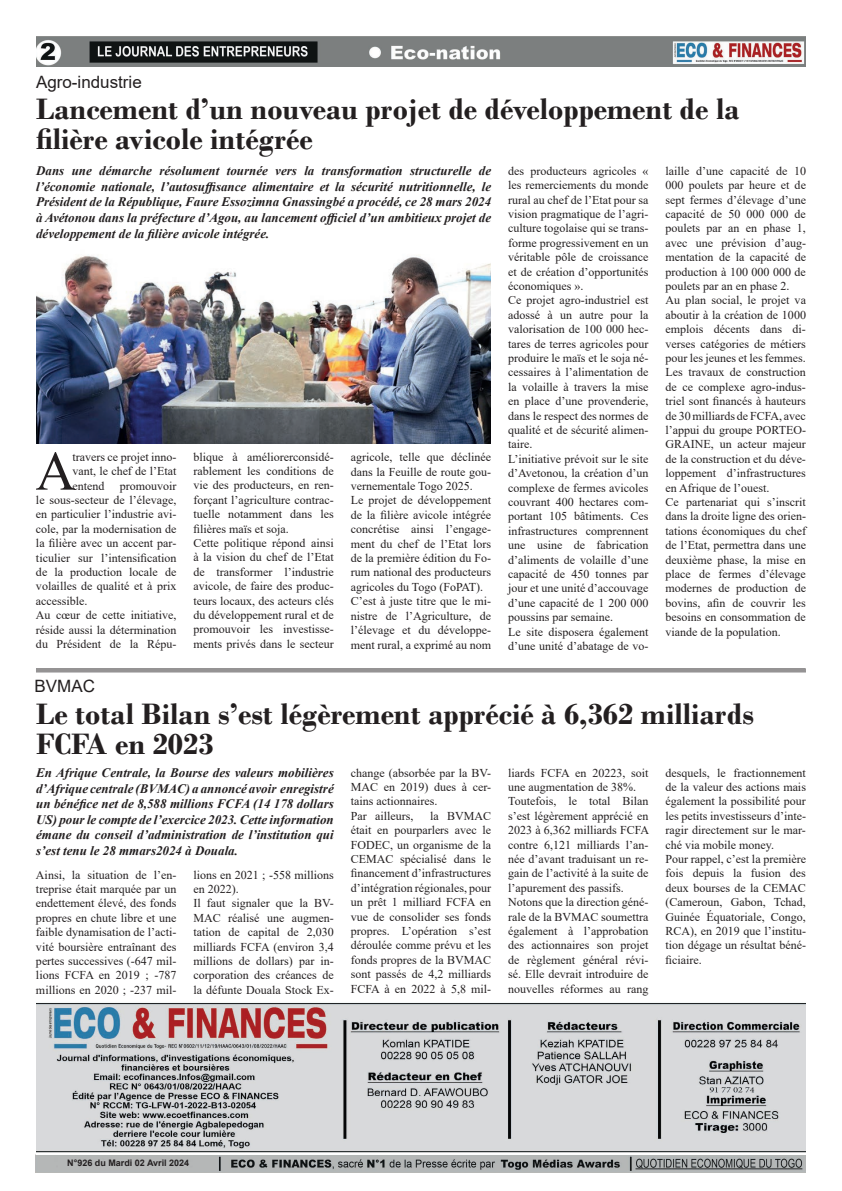
<style>
.page{position:relative;width:842px;height:1191px;background:#fff}
.page>*{position:absolute;margin:0;border:0;box-sizing:border-box;transform-origin:0 0}
.t1{font:55.5px "Times New Roman";color:#231f20}
.t2{font:700 31px/30px "Bodoni";color:#231f20}
.t3{font:17px "Arial";color:#231f20}
.t4{font:italic 700 13px/15.6px "Times New Roman";color:#231f20;text-align:justify}
.t5{font:12px/14.4px "Times New Roman";color:#231f20}
.t6{font:700 9px "Arial";color:#231f20}
</style>
<div class="page">
<img style="left:36px;top:1155px;width:770px;height:17px">
<img style="left:36px;top:1003px;width:770px;height:150px">
<img style="left:36px;top:36px;width:770px;height:31px">
<img style="left:36px;top:255px;width:454px;height:189px">
<h3 class="t3" style="left:36px;top:70px;width:107px">Agro-industrie</h3>
<h2 class="t2" style="left:36px;top:94px;width:705px">Lancement d’un nouveau projet de développement de la filière avicole intégrée</h2>
<p class="t4" style="left:36px;top:163px;width:457px">Dans une démarche résolument tournée vers la transformation structurelle de l’économie nationale, l’autosuffisance alimentaire et la sécurité nutritionnelle, le Président de la République, Faure Essozimna Gnassingbé a procédé, ce 28 mars 2024 à Avétonou dans la préfecture d’Agou, au lancement officiel d’un ambitieux projet de développement de la filière avicole intégrée.</p>
<h1 class="t1" style="left:36px;top:432px;width:42px">A</h1>
<p class="t5" style="left:73px;top:449px;width:105px;text-align:justify">travers ce projet inno&shy;vant, le chef de l’Etat entend</p>
<p class="t5" style="left:36px;top:478px;width:142px;text-indent:84px">promouvoir le sous-secteur de l’élevage, en particulier l’industrie avi&shy;cole, par la modernisation de la filière avec un accent par&shy;ticulier sur l’intensification de la production locale de volailles de qualité et à prix accessible.<br>Au cœur de cette initiative, réside aussi la détermination du Président de la Répu-</p>
<h3 class="t3" style="left:35px;top:674px;width:62px">BVMAC</h3>
<p class="t5" style="left:193px;top:449px;width:142px">blique à améliorerconsidé&shy;rablement les conditions de vie des producteurs, en ren&shy;forçant l’agriculture contrac&shy;tuelle notamment dans les filières maïs et soja.<br>Cette politique répond ainsi à la vision du chef de l’Etat de transformer l’industrie avicole, de faire des produc&shy;teurs locaux, des acteurs clés du développement rural et de promouvoir les investisse&shy;ments privés dans le secteur</p>
<p class="t5" style="left:351px;top:449px;width:142px">agricole, telle que déclinée dans la Feuille de route gou&shy;vernementale Togo 2025.<br>Le projet de développement de la filière avicole intégrée concrétise ainsi l’engage&shy;ment du chef de l’Etat lors de la première édition du Fo&shy;rum national des producteurs agricoles du Togo (FoPAT).<br>C’est à juste titre que le mi&shy;nistre de l’Agriculture, de l’élevage et du développe&shy;ment rural, a exprimé au nom</p>
<p class="t5" style="left:508px;top:163px;width:142px">des producteurs agricoles « les remerciements du monde rural au chef de l’Etat pour sa vision pragmatique de l’agri&shy;culture togolaise qui se trans&shy;forme progressivement en un véritable pôle de croissance et de création d’opportunités économiques ».<br>Ce projet agro-industriel est adossé à un autre pour la valorisation de 100 000 hec&shy;tares de terres agricoles pour produire le maïs et le soja né&shy;cessaires à l’alimentation de la volaille à travers la mise en place d’une provenderie, dans le respect des normes de qualité et de sécurité alimen&shy;taire.<br>L’initiative prévoit sur le site d’Avetonou, la création d’un complexe de fermes avicoles couvrant 400 hectares com&shy;portant 105 bâtiments. Ces infrastructures comprennent une usine de fabrication d’aliments de volaille d’une capacité de 450 tonnes par jour et une unité d’accouvage d’une capacité de 1 200 000 poussins par semaine.<br>Le site disposera également d’une unité d’abatage de vo-</p>
<p class="t5" style="left:666px;top:163px;width:142px">laille d’une capacité de 10<br>000 poulets par heure et de sept fermes d’élevage d’une capacité de 50 000 000 de poulets par an en phase 1, avec une prévision d’aug&shy;mentation de la capacité de production à 100 000 000 de poulets par an en phase 2.<br>Au plan social, le projet va aboutir à la création de 1000 emplois décents dans di&shy;verses catégories de métiers pour les jeunes et les femmes.<br>Les travaux de construction de ce complexe agro-indus&shy;triel sont financés à hauteurs de 30 milliards de FCFA, avec l’appui du groupe PORTEO-<br>GRAINE, un acteur majeur de la construction et du déve&shy;loppement d’infrastructures en Afrique de l’ouest.<br>Ce partenariat qui s’inscrit dans la droite ligne des orien&shy;tations économiques du chef de l’Etat, permettra dans une deuxième phase, la mise en place de fermes d’élevage modernes de production de bovins, afin de couvrir les besoins en consommation de viande de la population.</p>
<h2 class="t2" style="left:36px;top:698px;width:719px">Le total Bilan s’est légèrement apprécié à 6,362 milliards<br>FCFA en 2023</h2>
<p class="t4" style="left:36px;top:764px;width:299px">En Afrique Centrale, la Bourse des valeurs mobilières d’Afrique centrale (BVMAC) a annoncé avoir enregistré un bénéfice net de 8,588 millions FCFA (14 178 dollars US) pour le compte de l’exercice 2023. Cette information émane du conseil d’administration de l’institution qui s’est tenu le 28 mmars2024 à Douala.</p>
<p class="t5" style="left:36px;top:867px;width:142px;text-align:justify">Ainsi, la situation de l’en&shy;treprise était marquée par un endettement élevé, des fonds propres en chute libre et une faible dynamisation de l’acti&shy;vité boursière entraînant des pertes successives (-647 mil&shy;lions FCFA en 2019 ; -787 millions en 2020 ; -237 mil-</p>
<p class="t5" style="left:193px;top:867px;width:142px">lions en 2021 ; -558 millions en 2022).<br>Il faut signaler que la BV-<br>MAC réalisé une augmen&shy;tation de capital de 2,030 milliards FCFA (environ 3,4 millions de dollars) par in&shy;corporation des créances de la défunte Douala Stock Ex-</p>
<p class="t5" style="left:351px;top:765px;width:142px">change (absorbée par la BV-<br>MAC en 2019) dues à cer&shy;tains actionnaires.<br>Par ailleurs,</p>
<p class="t5" style="left:351px;top:808px;width:142px;text-align:justify;text-indent:79px">la BVMAC était en pourparlers avec le FODEC, un organisme de la CEMAC spécialisé dans le financement d’infrastructures d’intégration régionales, pour un prêt 1 milliard FCFA en vue de consolider ses fonds propres. L’opération s’est déroulée comme prévu et les fonds propres de la BVMAC sont passés de 4,2 milliards FCFA à en 2022 à 5,8 mil-</p>
<p class="t5" style="left:508px;top:765px;width:143px">liards FCFA en 20223, soit une augmentation de 38%.<br>Toutefois, le total Bilan s’est légèrement apprécié en<br>2023 à 6,362 milliards FCFA contre 6,121 milliards l’an&shy;née d’avant traduisant un re&shy;gain de l’activité à la suite de l’apurement des passifs.<br>Notons que la direction géné&shy;rale de la BVMAC soumettra également à l’approbation des actionnaires son projet de règlement général révi&shy;sé. Elle devrait introduire de nouvelles réformes au rang</p>
<p class="t5" style="left:666px;top:765px;width:142px">desquels, le fractionnement de la valeur des actions mais également la possibilité pour les petits investisseurs d’inte&shy;ragir directement sur le mar&shy;ché via mobile money.<br>Pour rappel, c’est la première fois depuis la fusion des deux bourses de la CEMAC (Cameroun, Gabon, Tchad,<br>Guinée Équatoriale, Congo,<br>RCA), en 2019 que l’institu&shy;tion dégage un résultat béné&shy;ficiaire.</p>
<p class="t6" style="left:67px;top:1156px;width:123px">N°926 du Mardi 02 Avril 2024</p>
</div>
